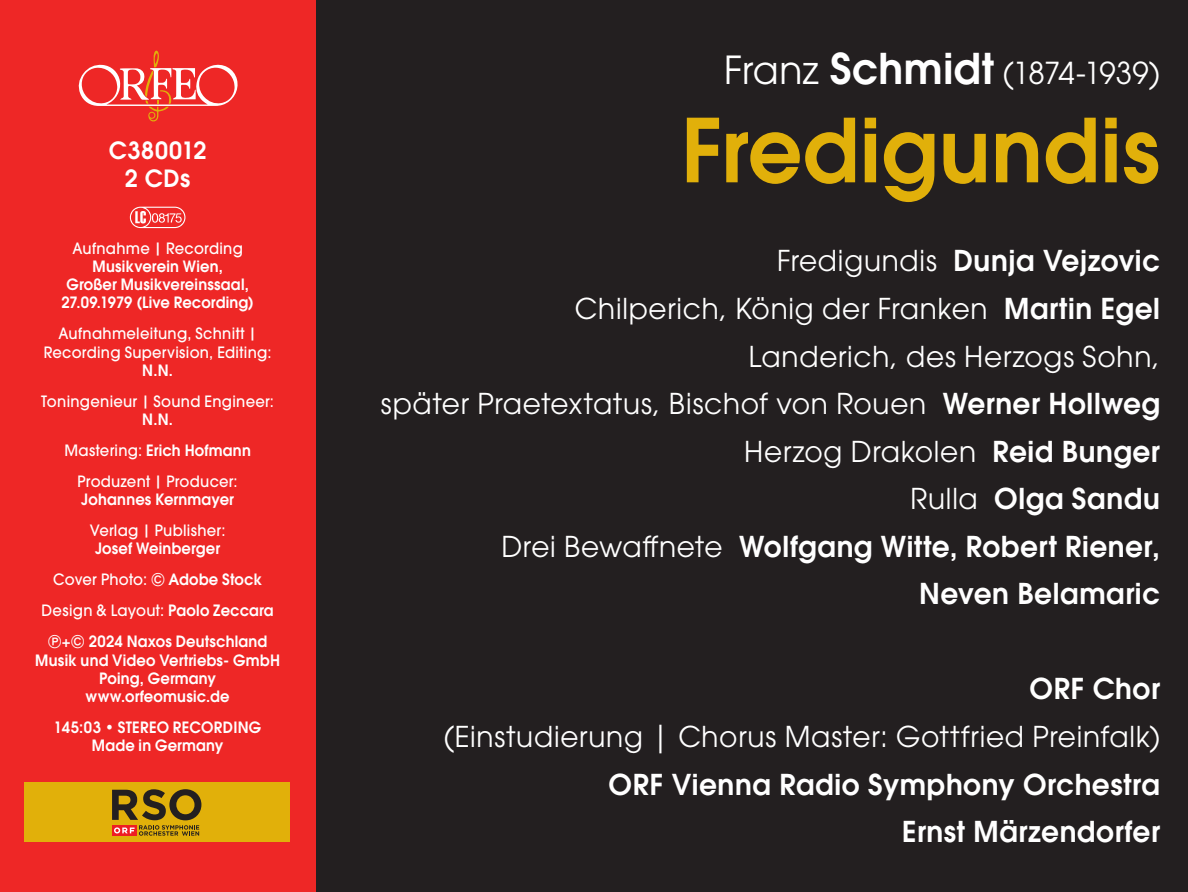
<style>
.page{position:relative;width:1188px;height:892px;background:#fff}
.page>*{position:absolute;margin:0;border:0;box-sizing:border-box;transform-origin:0 0}
.t1{font:600 87.3px "ITC Avant Garde Pro";letter-spacing:.005em;color:#e1b00a}
.t2{font:30.15px "ITC Avant Garde Pro";letter-spacing:-.035em;color:#fff}
.t3{font:28.65px/47.5px "ITC Avant Garde Pro";letter-spacing:.025em;color:#fff;text-align:right}
.t4{font:600 28.65px/47.5px "ITC Avant Garde Pro";letter-spacing:.02em;color:#fff;text-align:right}
.t5{font:600 23.55px/28.5px "ITC Avant Garde Pro";letter-spacing:.03em;color:#fff;text-align:center}
.t6{font:600 15.45px/18.1px "ITC Avant Garde Pro";letter-spacing:.015em;color:#fff;text-align:center;scale:.95 1}
.t7{font:500 15.45px/31px "ITC Avant Garde Pro";letter-spacing:.02em;color:#fff;text-align:center;scale:.95 1}
.s1{font-weight:600}
.s2{font-weight:500}
.s3{font-family:"Bundesbahn Pi Three";font-weight:400}
.s4{font-size:38.4px}
.s5{font-weight:600;font-size:42.15px}
</style>
<div class="page">
<div style="left:0;top:0;width:316px;height:891px;background:#ee2726"></div>
<div style="left:316px;top:0;width:872px;height:891px;background:#231f20"></div>
<svg style="left:79px;top:51px;width:159px;height:70px"></svg>
<svg style="left:130px;top:206px;width:55px;height:22px"></svg>
<div style="left:24px;top:782px;width:266px;height:59px;background:#e1b00a"></div>
<svg style="left:112px;top:789px;width:89px;height:46px"></svg>
<p class="t5" style="left:109px;top:135px;width:99px">C380012<br>2 CDs</p>
<p class="t7" style="left:72px;top:232px;width:181px">Aufnahme | Recording</p>
<p class="t6" style="left:61px;top:257px;width:204px">Musikverein Wien,<br>Großer Musikvereinssaal,<br>27.09.1979 (Live Recording)</p>
<p class="t7" style="left:44px;top:324px;width:241px;line-height:18.1px">Aufnahmeleitung, Schnitt |<br>Recording Supervision, Editing:</p>
<p class="t6" style="left:142px;top:360px;width:34px">N.N.</p>
<p class="t7" style="left:41px;top:385px;width:246px">Toningenieur | Sound Engineer:</p>
<p class="t7" style="left:64px;top:403px;width:198px"><span class="s1">N.N.<br></span>Mastering: <span class="s1">Erich Hofmann<br></span>Produzent | Producer:</p>
<p class="t6" style="left:81px;top:490px;width:162px">Johannes Kernmayer</p>
<p class="t7" style="left:90px;top:514px;width:144px">Verlag | Publisher:</p>
<p class="t6" style="left:42px;top:532px;width:246px;line-height:31px">Josef Weinberger<br><span class="s2">Cover Photo:</span> <span class="s3">C</span> Adobe Stock<br><span class="s2">Design &amp; Layout:</span> Paolo Zeccara<br><span class="s3">P</span><span class="s2">+</span><span class="s3">C</span> 2024 Naxos Deutschland</p>
<p class="t6" style="left:35px;top:650px;width:259px">Musik und Video Vertriebs- GmbH<br>Poing, Germany www.orfeomusic.de</p>
<p class="t6" style="left:54px;top:717px;width:220px">145:03 • STEREO RECORDING<br>Made in Germany</p>
<p class="t2" style="left:724px;top:54px;width:437px"><span class="s4">Franz</span> <span class="s5">Schmidt</span> (1874-1939)</p>
<h1 class="t1" style="left:682px;top:93px;width:480px">Fredigundis</h1>
<p class="t3" style="left:381px;top:237px;width:781px">Fredigundis <span class="s1">Dunja Vejzovic<br></span>Chilperich, König der Franken <span class="s1">Martin Egel<br></span>Landerich, des Herzogs Sohn,<br>später Praetextatus, Bischof von Rouen <span class="s1">Werner Hollweg </span>Herzog Drakolen <span class="s1">Reid Bunger<br></span>Rulla <span class="s1">Olga Sandu<br></span>Drei Bewaffnete <span class="s1">Wolfgang Witte, Robert Riener,<br>Neven Belamaric</span></p>
<p class="t4" style="left:1030px;top:664px;width:132px">ORF Chor</p>
<p class="t3" style="left:444px;top:712px;width:718px">(Einstudierung | Chorus Master: Gottfried Preinfalk)</p>
<p class="t4" style="left:609px;top:759px;width:553px">ORF Vienna Radio Symphony Orchestra<br>Ernst Märzendorfer</p>
</div>
